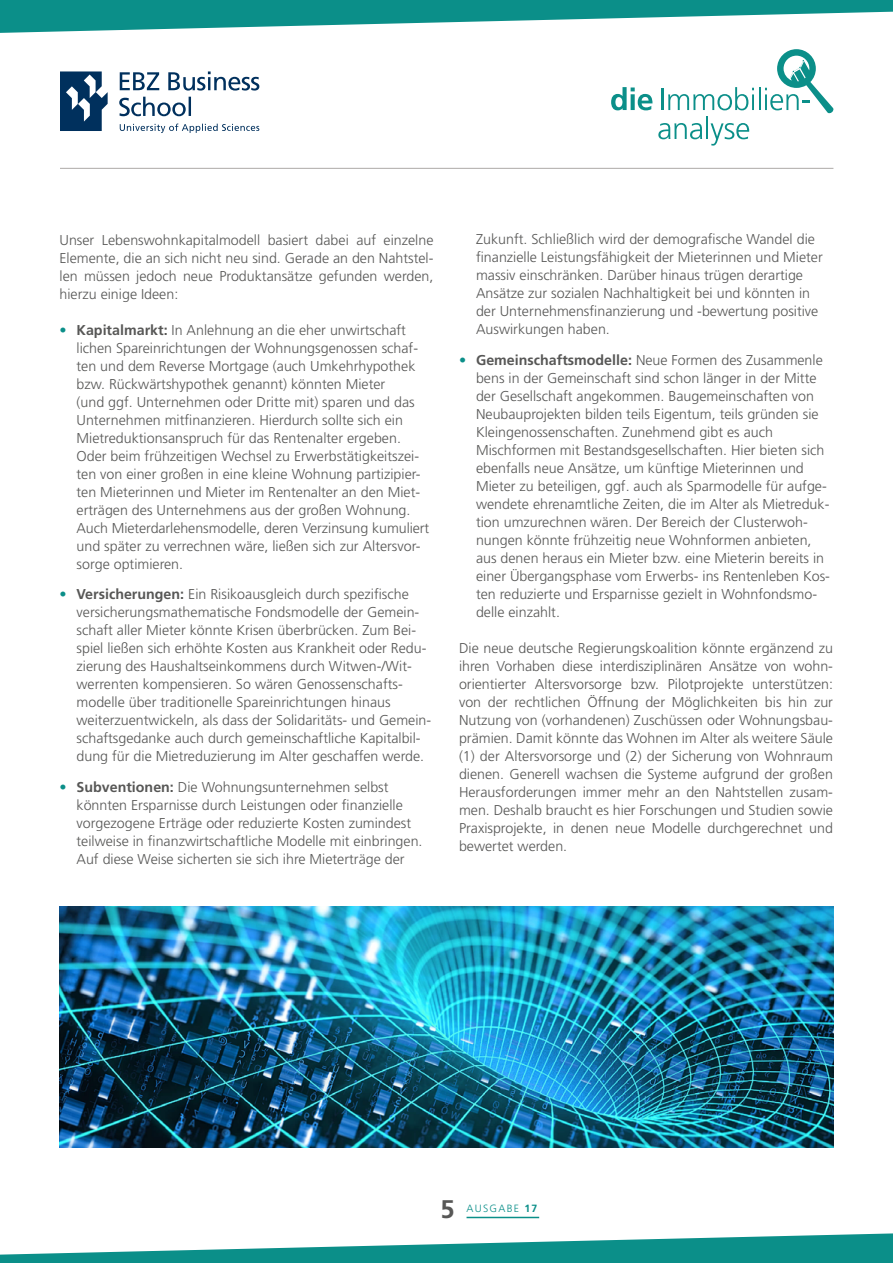
<style>
.page{position:relative;width:893px;height:1263px;background:#fff}
.page>*{position:absolute;margin:0;border:0;box-sizing:border-box;transform-origin:0 0}
.t1{font:700 25.5px "Frutiger LT Pro";color:#575756}
.t2{font:300 14.25px/18px "Frutiger LT Std";color:#575756}
.t3{font:300 10.5px "Frutiger LT Std";letter-spacing:.12em;color:#0b8f89}
.s1{color:#0b8f89}
.s2{font-family:"Frutiger LT Pro";font-weight:700}
</style>
<div class="page">
<svg style="left:119px;top:97px;width:72px;height:19px"></svg>
<svg style="left:120px;top:71px;width:139px;height:20px"></svg>
<svg style="left:120px;top:124px;width:139px;height:9px"></svg>
<svg style="left:60px;top:71px;width:48px;height:60px"></svg>
<hr style="left:60px;top:168px;width:773px;height:1px;background:#ada9a7">
<svg style="left:0;top:0;width:893px;height:33px"></svg>
<svg style="left:0;top:1233px;width:893px;height:30px"></svg>
<hr style="left:467px;top:1217px;width:72px;height:1px;background:#0b8f89">
<svg style="left:611px;top:87px;width:41px;height:23px"></svg>
<hr style="left:662px;top:89px;width:2px;height:21px;background:#0b8f89">
<svg style="left:668px;top:87px;width:86px;height:23px"></svg>
<hr style="left:758px;top:87px;width:2px;height:23px;background:#0b8f89">
<svg style="left:765px;top:49px;width:69px;height:65px"></svg>
<svg style="left:658px;top:123px;width:44px;height:16px"></svg>
<hr style="left:706px;top:116px;width:2px;height:23px;background:#0b8f89">
<svg style="left:711px;top:123px;width:38px;height:23px"></svg>
<img style="left:60px;top:907px;width:773px;height:240px">
<p class="t2" style="left:60px;top:231px;width:375px;text-align:justify">Unser Lebenswohnkapitalmodell basiert dabei auf einzelne Elemente, die an sich nicht neu sind. Gerade an den Nahtstel&shy;len müssen jedoch neue Produktansätze gefunden werden, hierzu einige Ideen:</p>
<p class="t2" style="left:77px;top:321px;width:354px;text-indent:-17px"><span class="s1">•</span> <span class="s2">Kapitalmarkt:</span> In Anlehnung an die eher unwirtschaft lichen Spareinrichtungen der Wohnungsgenossen schaf&shy;ten und dem Reverse Mortgage (auch Umkehrhypothek bzw. Rückwärtshypothek genannt) könnten Mieter<br>(und ggf. Unternehmen oder Dritte mit) sparen und das Unternehmen mitfinanzieren. Hierdurch sollte sich ein Mietreduktionsanspruch für das Rentenalter ergeben.<br>Oder beim frühzeitigen Wechsel zu Erwerbstätigkeitszei&shy;ten von einer großen in eine kleine Wohnung partizipier&shy;ten Mieterinnen und Mieter im Rentenalter an den Miet&shy;erträgen des Unternehmens aus der großen Wohnung.<br>Auch Mieterdarlehensmodelle, deren Verzinsung kumuliert und später zu verrechnen wäre, ließen sich zur Altersvor&shy;sorge optimieren.</p>
<p class="t2" style="left:77px;top:586px;width:356px;text-indent:-17px"><span class="s1">•</span> <span class="s2">Versicherungen:</span> Ein Risikoausgleich durch spezifische versicherungsmathematische Fondsmodelle der Gemein&shy;schaft aller Mieter könnte Krisen überbrücken. Zum Bei&shy;spiel ließen sich erhöhte Kosten aus Krankheit oder Redu&shy;zierung des Haushaltseinkommens durch Witwen-/Wit&shy;werrenten kompensieren. So wären Genossenschafts&shy;modelle über traditionelle Spareinrichtungen hinaus weiterzuentwickeln, als dass der Solidaritäts- und Gemein&shy;schaftsgedanke auch durch gemeinschaftliche Kapitalbil&shy;dung für die Mietreduzierung im Alter geschaffen werde.</p>
<p class="t2" style="left:77px;top:778px;width:347px;text-indent:-17px"><span class="s1">•</span> <span class="s2">Subventionen:</span> Die Wohnungsunternehmen selbst könnten Ersparnisse durch Leistungen oder finanzielle vorgezogene Erträge oder reduzierte Kosten zumindest teilweise in finanzwirtschaftliche Modelle mit einbringen.<br>Auf diese Weise sicherten sie sich ihre Mieterträge der</p>
<p class="t2" style="left:476px;top:231px;width:348px">Zukunft. Schließlich wird der demografische Wandel die finanzielle Leistungsfähigkeit der Mieterinnen und Mieter massiv einschränken. Darüber hinaus trügen derartige Ansätze zur sozialen Nachhaltigkeit bei und könnten in der Unternehmensfinanzierung und -bewertung positive Auswirkungen haben.</p>
<p class="t2" style="left:476px;top:351px;width:355px;text-indent:-17px"><span class="s1">•</span> <span class="s2">Gemeinschaftsmodelle:</span> Neue Formen des Zusammenle bens in der Gemeinschaft sind schon länger in der Mitte der Gesellschaft angekommen. Baugemeinschaften von Neubauprojekten bilden teils Eigentum, teils gründen sie Kleingenossenschaften. Zunehmend gibt es auch Mischformen mit Bestandsgesellschaften. Hier bieten sich ebenfalls neue Ansätze, um künftige Mieterinnen und Mieter zu beteiligen, ggf. auch als Sparmodelle für aufge&shy;wendete ehrenamtliche Zeiten, die im Alter als Mietreduk&shy;tion umzurechnen wären. Der Bereich der Clusterwoh&shy;nungen könnte frühzeitig neue Wohnformen anbieten, aus denen heraus ein Mieter bzw. eine Mieterin bereits in einer Übergangsphase vom Erwerbs- ins Rentenleben Kos&shy;ten reduzierte und Ersparnisse gezielt in Wohnfondsmo&shy;delle einzahlt.</p>
<p class="t2" style="left:459px;top:639px;width:375px;text-align:justify">Die neue deutsche Regierungskoalition könnte ergänzend zu ihren Vorhaben diese interdisziplinären Ansätze von wohn&shy;orientierter Altersvorsorge bzw. Pilotprojekte unterstützen: von der rechtlichen Öffnung der Möglichkeiten bis hin zur Nutzung von (vorhandenen) Zuschüssen oder Wohnungsbau&shy;prämien. Damit könnte das Wohnen im Alter als weitere Säule (1) der Altersvorsorge und (2) der Sicherung von Wohnraum dienen. Generell wachsen die Systeme aufgrund der großen Herausforderungen immer mehr an den Nahtstellen zusam&shy;men. Deshalb braucht es hier Forschungen und Studien sowie Praxisprojekte, in denen neue Modelle durchgerechnet und bewertet werden.</p>
<h1 class="t1" style="left:440px;top:1194px;width:16px">5</h1>
<p class="t3" style="left:467px;top:1203px;width:72px">AUSGABE <span class="s2">17</span></p>
</div>
